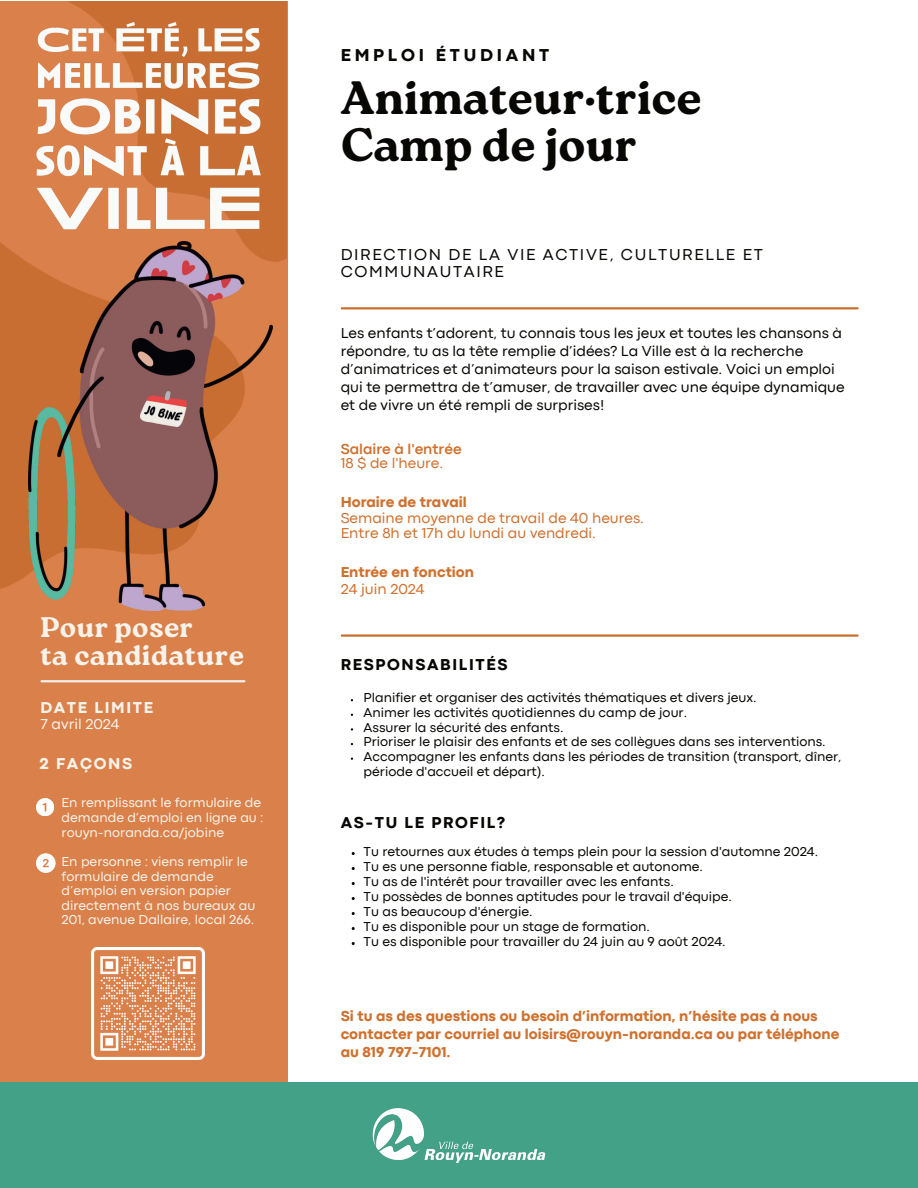
<style>
.page{position:relative;width:918px;height:1188px;background:#fff}
.page>*{position:absolute;margin:0;border:0;box-sizing:border-box;transform-origin:0 0}
.t1{font:46.65px/47.2px "Roca Two Bl";color:#080704}
.t2{font:28.35px/28.2px "Roca Two Bl";letter-spacing:.015em;color:#f7f3eb}
.t3{font:800 18px "Codec Pro";letter-spacing:.21em;color:#080704}
.t4{font:16.5px/16.8px "Codec Pro";letter-spacing:.1em;color:#080704}
.t5{font:800 16.5px "Codec Pro";letter-spacing:.1em;color:#080704}
.t6{font:800 16.5px "Codec Pro";letter-spacing:.1em;color:#f7f3eb}
.t7{font:15px/18px "Codec Pro";color:#080704}
.t8{font:800 15px/18px "Codec Pro";color:#cf712f}
.t9{font:15px/14.7px "Codec Pro";color:#cf712f}
.t10{font:700 15px "Codec Pro";color:#cf712f}
.t11{font:15px "Codec Pro";color:#f7f3eb}
.t12{font:13.5px/15px "Codec Pro";color:#080704}
.t13{font:13.5px/14.7px "Codec Pro";color:#f7f3eb}
</style>
<div class="page">
<div style="left:0;top:1px;width:287px;height:1187px;background:#da804a"></div>
<div style="left:0;top:1082px;width:918px;height:106px;background:#43a188"></div>
<img style="left:372px;top:1108px;width:174px;height:55px">
<hr style="left:342px;top:307px;width:516px;height:2px;background:#ca6f32">
<div style="left:1px;top:243px;width:28px;height:346px;background:#c96e32"></div>
<hr style="left:342px;top:634px;width:516px;height:3px;background:#ca6f32">
<img style="left:29px;top:242px;width:244px;height:369px">
<img style="left:140px;top:392px;width:46px;height:34px">
<img style="left:92px;top:947px;width:112px;height:113px">
<hr style="left:42px;top:680px;width:202px;height:2px;background:#f1efe9">
<svg style="left:36px;top:798px;width:18px;height:18px"></svg>
<svg style="left:36px;top:853px;width:19px;height:19px"></svg>
<img style="left:36px;top:22px;width:226px;height:220px">
<h2 class="t2" style="left:40px;top:613px;width:205px">Pour poser<br>ta candidature</h2>
<p class="t6" style="left:40px;top:697px;width:114px">DATE LIMITE</p>
<p class="t11" style="left:40px;top:716px;width:81px">7 avril 2024</p>
<p class="t6" style="left:39px;top:754px;width:94px">2 FAÇONS</p>
<p class="t13" style="left:62px;top:795px;width:204px">En remplissant le formulaire de demande d’emploi en ligne au : rouyn-noranda.ca/jobine</p>
<p class="t13" style="left:62px;top:854px;width:195px">En personne : viens remplir le formulaire de demande d’emploi en version papier directement à nos bureaux au<br>201, avenue Dallaire, local 266.</p>
<h3 class="t3" style="left:341px;top:45px;width:210px">EMPLOI ÉTUDIANT</h3>
<h1 class="t1" style="left:341px;top:74px;width:362px">Animateur·trice<br>Camp de jour</h1>
<p class="t4" style="left:341px;top:246px;width:424px">DIRECTION DE LA VIE ACTIVE, CULTURELLE ET<br>COMMUNAUTAIRE</p>
<p class="t7" style="left:341px;top:324px;width:505px">Les enfants t’adorent, tu connais tous les jeux et toutes les chansons à répondre, tu as la tête remplie d’idées? La Ville est à la recherche d’animatrices et d’animateurs pour la saison estivale. Voici un emploi qui te permettra de t’amuser, de travailler avec une équipe dynamique et de vivre un été rempli de surprises!</p>
<p class="t10" style="left:341px;top:440px;width:122px">Salaire à l'entrée</p>
<p class="t9" style="left:341px;top:456px;width:104px">18 $ de l'heure.</p>
<p class="t8" style="left:341px;top:492px;width:128px">Horaire de travail</p>
<p class="t9" style="left:341px;top:511px;width:305px">Semaine moyenne de travail de 40 heures.<br>Entre 8h et 17h du lundi au vendredi.</p>
<p class="t8" style="left:341px;top:562px;width:135px">Entrée en fonction</p>
<p class="t9" style="left:341px;top:581px;width:85px">24 juin 2024</p>
<p class="t5" style="left:341px;top:654px;width:168px">RESPONSABILITÉS</p>
<p class="t12" style="left:364px;top:690px;width:479px">Planifier et organiser des activités thématiques et divers jeux.<br>Animer les activités quotidiennes du camp de jour.<br>Assurer la sécurité des enfants.<br>Prioriser le plaisir des enfants et de ses collègues dans ses interventions.<br>Accompagner les enfants dans les périodes de transition (transport, dîner, période d'accueil et départ).</p>
<p class="t5" style="left:341px;top:813px;width:166px">AS-TU LE PROFIL?</p>
<p class="t12" style="left:364px;top:844px;width:456px">Tu retournes aux études à temps plein pour la session d'automne 2024.<br>Tu es une personne fiable, responsable et autonome.<br>Tu as de l'intérêt pour travailler avec les enfants.<br>Tu possèdes de bonnes aptitudes pour le travail d'équipe.<br>Tu as beaucoup d'énergie.<br>Tu es disponible pour un stage de formation.<br>Tu es disponible pour travailler du 24 juin au 9 août 2024.</p>
<p class="t8" style="left:341px;top:1006px;width:500px">Si tu as des questions ou besoin d’information, n’hésite pas à nous contacter par courriel au loisirs@rouyn-noranda.ca ou par téléphone au 819 797-7101.</p>
</div>
